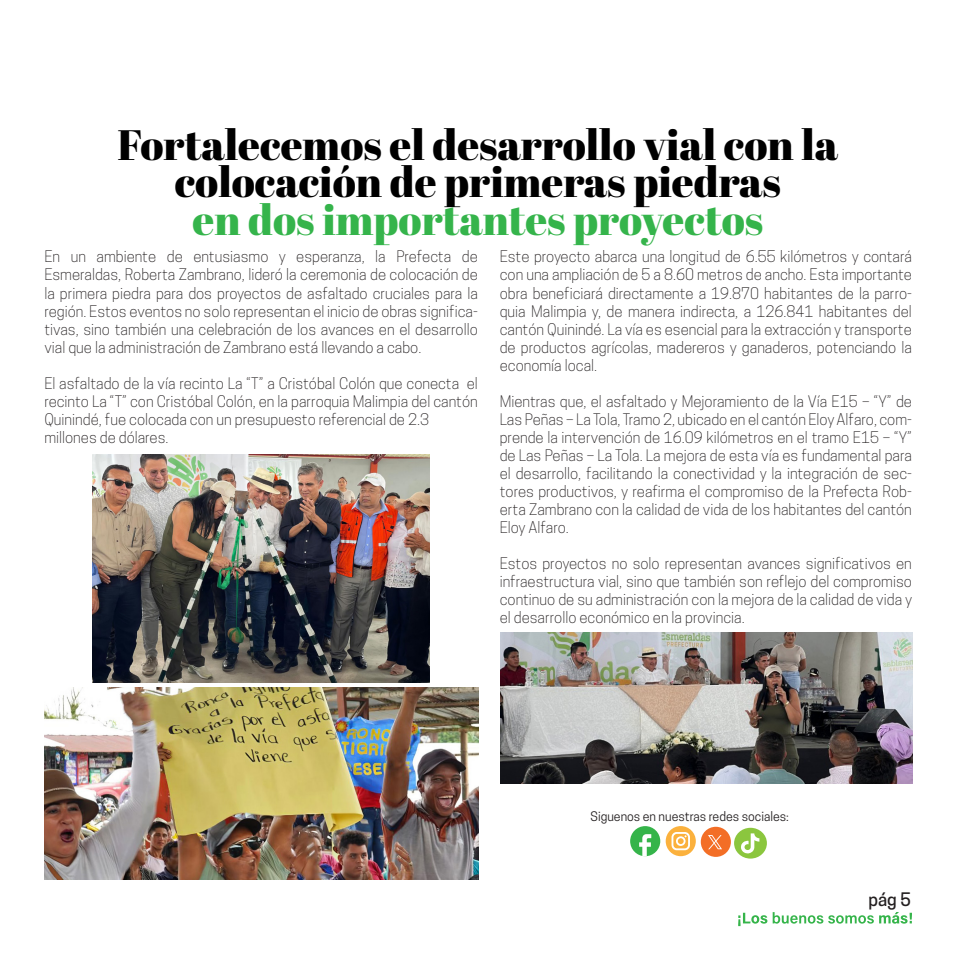
<style>
.page{position:relative;width:957px;height:957px;background:#fff}
.page>*{position:absolute;margin:0;border:0;box-sizing:border-box;transform-origin:0 0}
.t1{font:42.5px "Abril Fatface";color:#000}
.t2{font:42.5px "Abril Fatface";color:#35b44b}
.t3{font:500 17.5px "Cooper Hewitt";color:#231f20}
.t4{font:300 15px/18px "Cooper Hewitt";color:#231f20;text-align:justify}
.t5{font:12.38px "Cooper Hewitt";color:#231f20}
</style>
<div class="page">
<svg style="left:738px;top:912px;width:174px;height:14px"></svg>
<img style="left:92px;top:454px;width:338px;height:228px">
<img style="left:44px;top:687px;width:434px;height:192px">
<img style="left:500px;top:633px;width:412px;height:150px">
<div style="left:630px;top:826px;width:30px;height:30px;background:#35b44a;border-radius:50%"></div>
<svg style="left:639px;top:834px;width:12px;height:22px"></svg>
<div style="left:701px;top:827px;width:30px;height:30px;background:#f36e26;border-radius:50%"></div>
<svg style="left:708px;top:835px;width:14px;height:14px"></svg>
<div style="left:665px;top:826px;width:31px;height:30px;background:#fbb13d;border-radius:50%"></div>
<svg style="left:671px;top:832px;width:19px;height:18px"></svg>
<div style="left:734px;top:828px;width:33px;height:30px;background:#8bc63e;border-radius:50%"></div>
<svg style="left:741px;top:833px;width:18px;height:20px"></svg>
<p class="t1" style="left:118px;top:115px;width:722px">Fortalecemos el desarrollo vial con la</p>
<p class="t1" style="left:175px;top:152px;width:607px">colocación de primeras piedras</p>
<p class="t2" style="left:192px;top:190px;width:572px">en dos importantes proyectos</p>
<p class="t4" style="left:44px;top:248px;width:435px">En un ambiente de entusiasmo y esperanza, la Prefecta de</p>
<p class="t4" style="left:44px;top:266px;width:435px">Esmeraldas, Roberta Zambrano, lideró la ceremonia de colocación de la primera piedra para dos proyectos de asfaltado cruciales para la región. Estos eventos no solo representan el inicio de obras significa&shy;tivas, sino también una celebración de los avances en el desarrollo vial que la administración de Zambrano está llevando a cabo.</p>
<p class="t4" style="left:44px;top:374px;width:435px">El asfaltado de la vía recinto La “T” a Cristóbal Colón que conecta el recinto La “T” con Cristóbal Colón, en la parroquia Malimpia del cantón Quinindé, fue colocada con un presupuesto referencial de 2.3</p>
<p class="t4" style="left:44px;top:428px;width:126px">millones de dólares.</p>
<p class="t4" style="left:500px;top:248px;width:414px">Este proyecto abarca una longitud de 6.55 kilómetros y contará con una ampliación de 5 a 8.60 metros de ancho. Esta importante obra beneficiará directamente a 19.870 habitantes de la parro&shy;quia Malimpia y, de manera indirecta, a 126.841 habitantes del cantón Quinindé. La vía es esencial para la extracción y transporte de productos agrícolas, madereros y ganaderos, potenciando la economía local.</p>
<p class="t4" style="left:500px;top:392px;width:414px">Mientras que, el asfaltado y Mejoramiento de la Vía E15 – “Y” de Las Peñas – La Tola, Tramo 2, ubicado en el cantón Eloy Alfaro, com&shy;prende la intervención de 16.09 kilómetros en el tramo E15 – “Y” de Las Peñas – La Tola. La mejora de esta vía es fundamental para el desarrollo, facilitando la conectividad y la integración de sec&shy;tores productivos, y reafirma el compromiso de la Prefecta Rob&shy;erta Zambrano con la calidad de vida de los habitantes del cantón Eloy Alfaro.</p>
<p class="t4" style="left:500px;top:554px;width:414px">Estos proyectos no solo representan avances significativos en infraestructura vial, sino que también son reflejo del compromiso continuo de su administración con la mejora de la calidad de vida y el desarrollo económico en la provincia.</p>
<p class="t5" style="left:590px;top:809px;width:200px">Siguenos en nuestras redes sociales:</p>
<p class="t3" style="left:868px;top:889px;width:44px">pág 5</p>
</div>
